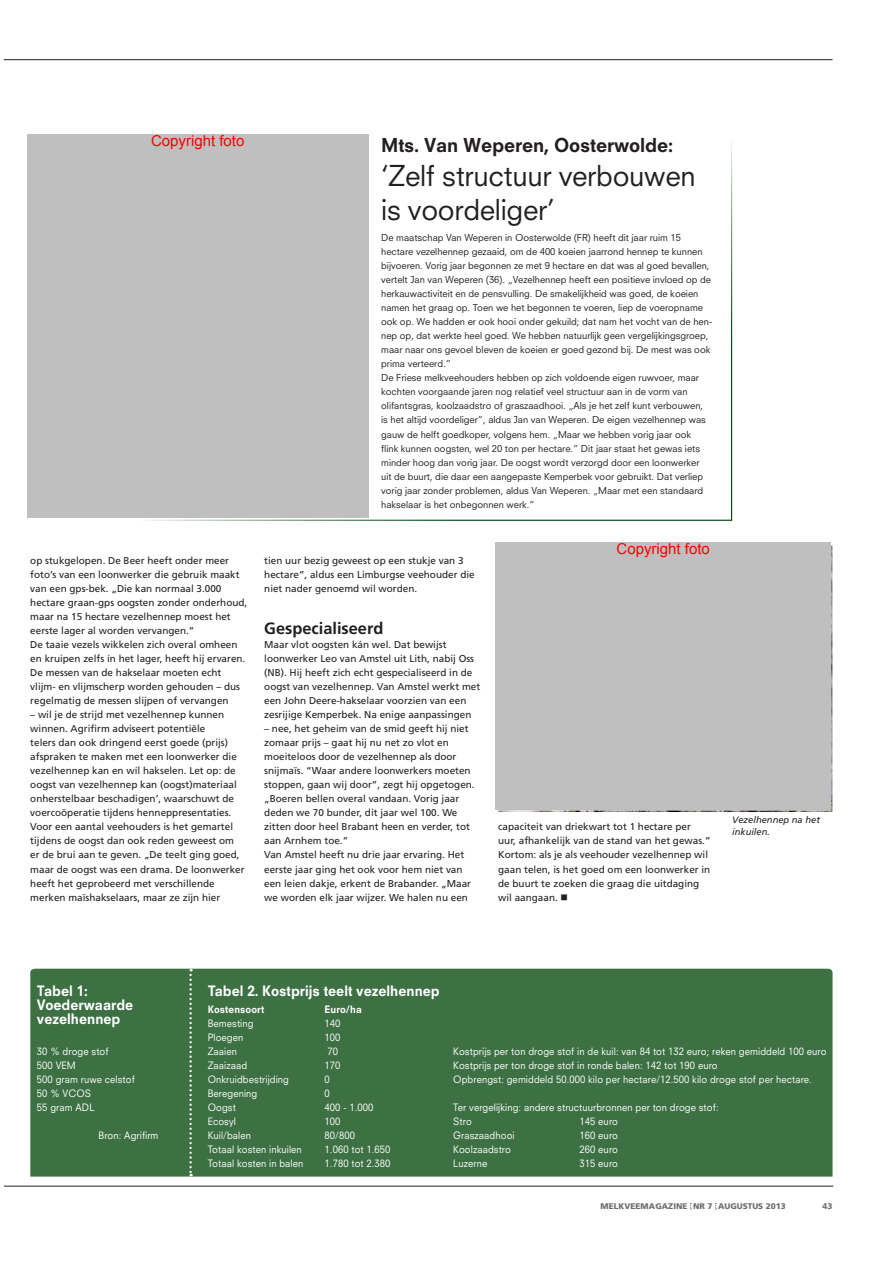
<style>
.page{position:relative;width:893px;height:1263px;background:#fff}
.page>*{position:absolute;margin:0;border:0;box-sizing:border-box;transform-origin:0 0}
.t1{font:28.05px/33.6px "Neuzeit SLT Std";letter-spacing:-.01em;color:#231f20}
.t2{font:800 18.75px "Neuzeit SLT Std";letter-spacing:-.01em;color:#231f20}
.t3{font:700 16.35px "Frutiger LT Std";color:#231f20}
.t4{font:15px "Arial";color:#f00}
.t5{font:800 14.1px/14.1px "Neuzeit SLT Std";color:#fff;scale:.95 1}
.t6{font:9.9px/14.1px "Frutiger LT Std";color:#231f20}
.t7{font:9.9px/14.1px "Neuzeit SLT Std";letter-spacing:.01em;color:#fff;scale:.95 1}
.t8{font:800 9.9px "Neuzeit SLT Std";letter-spacing:.01em;color:#fff;scale:.95 1}
.t9{font:9.3px/14.1px "Neuzeit SLT Std";color:#231f20}
.t10{font:italic 9.3px/11.2px "Frutiger LT Std";color:#231f20}
.t11{font:900 8.25px "Frutiger LT Std";letter-spacing:.01em;color:#6d6e70}
</style>
<div class="page">
<hr style="left:4px;top:59px;width:828px;height:1px;background:#231f20">
<hr style="left:4px;top:1186px;width:829px;height:1px;background:#231f20">
<div style="left:30px;top:969px;width:802px;height:208px;background:#3d7144"></div>
<svg style="left:189px;top:969px;width:3px;height:207px"></svg>
<div style="left:27px;top:134px;width:342px;height:384px;background:#bfbfbf"></div>
<div style="left:496px;top:543px;width:335px;height:267px;background:#bfbfbf"></div>
<h3 class="t4" style="left:151px;top:131px;width:95px">Copyright foto</h3>
<p class="t6" style="left:30px;top:554px;width:219px">op stukgelopen. De Beer heeft onder meer foto’s van een loonwerker die gebruik maakt van een gps-bek. „Die kan normaal 3.000 hectare graan-gps oogsten zonder onderhoud, maar na 15 hectare vezelhennep moest het eerste lager al worden vervangen.”<br>De taaie vezels wikkelen zich overal omheen en kruipen zelfs ín het lager, heeft hij ervaren.<br>De messen van de hakselaar moeten echt vlijm- en vlijmscherp worden gehouden – dus regelmatig de messen slijpen of vervangen</p>
<p class="t6" style="left:30px;top:708px;width:216px">– wil je de strijd met vezelhennep kunnen winnen. Agrifirm adviseert potentiële<br>telers dan ook dringend eerst goede (prijs) afspraken te maken met een loonwerker die vezelhennep kan en wíl hakselen. Let op: de oogst van vezelhennep kan (oogst)materiaal onherstelbaar beschadigen’, waarschuwt de voercoöperatie tijdens henneppresentaties.<br>Voor een aantal veehouders is het gemartel tijdens de oogst dan ook reden geweest om er de brui aan te geven. „De teelt ging goed, maar de oogst was een drama. De loonwerker heeft het geprobeerd met verschillende merken maïshakselaars, maar ze zijn hier</p>
<h2 class="t2" style="left:381px;top:138px;width:293px">Mts. Van Weperen, Oosterwolde:</h2>
<h1 class="t1" style="left:381px;top:161px;width:316px">‘Zelf structuur verbouwen is voordeliger’</h1>
<p class="t9" style="left:381px;top:231px;width:332px">De maatschap Van Weperen in Oosterwolde (FR) heeft dit jaar ruim 15 hectare vezelhennep gezaaid, om de 400 koeien jaarrond hennep te kunnen bijvoeren. Vorig jaar begonnen ze met 9 hectare en dat was al goed bevallen, vertelt Jan van Weperen (36). „Vezelhennep heeft een positieve invloed op de herkauwactiviteit en de pensvulling. De smakelijkheid was goed, de koeien namen het graag op. Toen we het begonnen te voeren, liep de voeropname ook op. We hadden er ook hooi onder gekuild; dat nam het vocht van de hen&shy;nep op, dat werkte heel goed. We hebben natuurlijk geen vergelijkingsgroep, maar naar ons gevoel bleven de koeien er goed gezond bij. De mest was ook prima verteerd.”<br>De Friese melkveehouders hebben op zich voldoende eigen ruwvoer, maar kochten voorgaande jaren nog relatief veel structuur aan in de vorm van olifantsgras, koolzaadstro of graszaadhooi. „Als je het zelf kunt verbouwen, is het altijd voordeliger”, aldus Jan van Weperen. De eigen vezelhennep was gauw de helft goedkoper, volgens hem. „Maar we hebben vorig jaar ook<br>flink kunnen oogsten, wel 20 ton per hectare.” Dit jaar staat het gewas iets minder hoog dan vorig jaar. De oogst wordt verzorgd door een loonwerker uit de buurt, die daar een aangepaste Kemperbek voor gebruikt. Dat verliep vorig jaar zonder problemen, aldus Van Weperen. „Maar met een standaard hakselaar is het onbegonnen werk.”</p>
<p class="t6" style="left:264px;top:554px;width:212px">tien uur bezig geweest op een stukje van 3 hectare”, aldus een Limburgse veehouder die niet nader genoemd wil worden.</p>
<h3 class="t3" style="left:264px;top:621px;width:121px">Gespecialiseerd</h3>
<p class="t6" style="left:264px;top:638px;width:218px">Maar vlot oogsten kán wel. Dat bewijst loonwerker Leo van Amstel uit Lith, nabij Oss (NB). Hij heeft zich echt gespecialiseerd in de oogst van vezelhennep. Van Amstel werkt met een John Deere-hakselaar voorzien van een zesrijige Kemperbek. Na enige aanpassingen</p>
<p class="t6" style="left:264px;top:722px;width:212px">– nee, het geheim van de smid geeft hij niet zomaar prijs – gaat hij nu net zo vlot en moeiteloos door de vezelhennep als door snijmaïs. “Waar andere loonwerkers moeten stoppen, gaan wij door”, zegt hij opgetogen. „Boeren bellen overal vandaan. Vorig jaar deden we 70 bunder, dit jaar wel 100. We zitten door heel Brabant heen en verder, tot aan Arnhem toe.”<br>Van Amstel heeft nu drie jaar ervaring. Het eerste jaar ging het ook voor hem niet van een leien dakje, erkent de Brabander. „Maar we worden elk jaar wijzer. We halen nu een</p>
<h3 class="t4" style="left:616px;top:539px;width:95px">Copyright foto</h3>
<p class="t6" style="left:498px;top:820px;width:214px">capaciteit van driekwart tot 1 hectare per uur, afhankelijk van de stand van het gewas.” Kortom: als je als veehouder vezelhennep wil gaan telen, is het goed om een loonwerker in de buurt te zoeken die graag die uitdaging wil aangaan.</p>
<p class="t10" style="left:732px;top:815px;width:89px">Vezelhennep na het inkuilen.</p>
<h3 class="t5" style="left:37px;top:985px;width:103px">Tabel 1:<br>Voederwaarde vezelhennep</h3>
<p class="t7" style="left:37px;top:1045px;width:105px">30 % droge stof<br>500 VEM<br>500 gram ruwe celstof<br>50 % VCOS<br>55 gram ADL</p>
<p class="t7" style="left:99px;top:1129px;width:65px">Bron: Agrifirm</p>
<h3 class="t5" style="left:208px;top:985px;width:246px">Tabel 2. Kostprijs teelt vezelhennep</h3>
<p class="t8" style="left:208px;top:1005px;width:61px">Kostensoort</p>
<p class="t8" style="left:325px;top:1005px;width:41px">Euro/ha</p>
<p class="t7" style="left:208px;top:1017px;width:50px">Bemesting</p>
<p class="t7" style="left:325px;top:1017px;width:18px">140</p>
<p class="t7" style="left:208px;top:1031px;width:39px">Ploegen</p>
<p class="t7" style="left:325px;top:1031px;width:18px">100</p>
<p class="t7" style="left:208px;top:1045px;width:32px">Zaaien</p>
<p class="t7" style="left:327px;top:1045px;width:13px">70</p>
<p class="t7" style="left:208px;top:1059px;width:43px">Zaaizaad</p>
<p class="t7" style="left:325px;top:1059px;width:18px">170</p>
<p class="t7" style="left:208px;top:1073px;width:87px">Onkruidbestrijding</p>
<p class="t7" style="left:325px;top:1073px;width:7px">0</p>
<p class="t7" style="left:208px;top:1087px;width:54px">Beregening</p>
<p class="t7" style="left:325px;top:1087px;width:7px">0</p>
<p class="t7" style="left:208px;top:1101px;width:31px">Oogst</p>
<p class="t7" style="left:325px;top:1101px;width:53px">400 - 1.000</p>
<p class="t7" style="left:208px;top:1115px;width:31px">Ecosyl</p>
<p class="t7" style="left:325px;top:1115px;width:18px">100</p>
<p class="t7" style="left:208px;top:1129px;width:47px">Kuil/balen</p>
<p class="t7" style="left:325px;top:1129px;width:33px">80/800</p>
<p class="t7" style="left:208px;top:1143px;width:101px">Totaal kosten inkuilen</p>
<p class="t7" style="left:325px;top:1143px;width:71px">1.060 tot 1.650</p>
<p class="t7" style="left:208px;top:1157px;width:102px">Totaal kosten in balen</p>
<p class="t7" style="left:325px;top:1157px;width:71px">1.780 tot 2.380</p>
<p class="t7" style="left:453px;top:1045px;width:395px">Kostprijs per ton droge stof in de kuil: van 84 tot 132 euro; reken gemiddeld 100 euro<br>Kostprijs per ton droge stof in ronde balen: 142 tot 190 euro<br>Opbrengst: gemiddeld 50.000 kilo per hectare/12.500 kilo droge stof per hectare.</p>
<p class="t7" style="left:453px;top:1101px;width:281px">Ter vergelijking: andere structuurbronnen per ton droge stof:<br>Stro</p>
<p class="t7" style="left:579px;top:1115px;width:42px">145 euro</p>
<p class="t7" style="left:453px;top:1129px;width:66px">Graszaadhooi</p>
<p class="t7" style="left:579px;top:1129px;width:42px">160 euro</p>
<p class="t7" style="left:453px;top:1143px;width:62px">Koolzaadstro</p>
<p class="t7" style="left:579px;top:1143px;width:42px">260 euro</p>
<p class="t7" style="left:453px;top:1157px;width:37px">Luzerne</p>
<p class="t7" style="left:579px;top:1157px;width:42px">315 euro</p>
<p class="t11" style="left:600px;top:1203px;width:187px">MELKVEEMAGAZINE NR 7 AUGUSTUS 2013</p>
<p class="t11" style="left:822px;top:1203px;width:12px">43</p>
</div>
